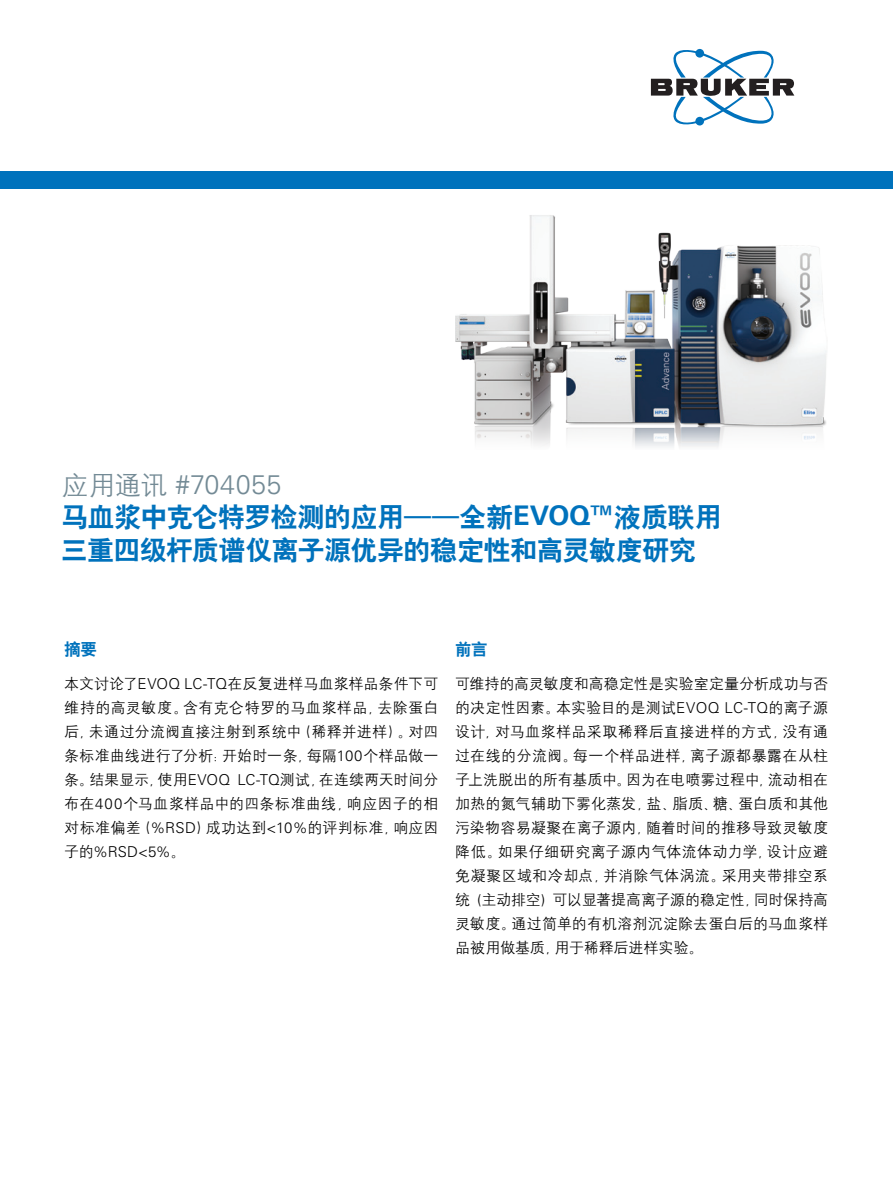
<style>
.page{position:relative;width:893px;height:1187px;background:#fff}
.page>*{position:absolute;margin:0;border:0;box-sizing:border-box;transform-origin:0 0}
.t1{font:27px/32.4px "H Yb 2 gj";letter-spacing:-.02em;color:#0072bc}
.t2{font:300 27px "Univers LT Std";letter-spacing:.015em;color:#738a95}
.application_body{font:16.5px "H Yb 2 gj";color:#0072bc}
.application_body-2{font:15px/24px "H Yg 2 gj";letter-spacing:.01em;color:#000;text-align:justify}
.s1{font-family:"H Yg 2 gj";font-weight:400}
.s2{font-family:"Univers LT Std";font-weight:700}
.s3{font-family:"Univers LT Std";font-weight:300}
</style>
<div class="page">
<div style="left:0;top:171px;width:893px;height:17px;background:#0072bc"></div>
<svg style="left:651px;top:49px;width:143px;height:76px"></svg>
<img style="left:455px;top:215px;width:372px;height:232px">
<p class="t2" style="left:62px;top:468px;width:221px"><span class="s1">应用通讯</span> #704055</p>
<p class="t1" style="left:61px;top:501px;width:662px">马血浆中克仑特罗检测的应用——全新<span class="s2">EVOQ™</span>液质联用三重四级杆质谱仪离子源优异的稳定性和高灵敏度研究</p>
<p class="application_body" style="left:64px;top:641px;width:34px">摘要</p>
<p class="application_body-2" style="left:64px;top:671px;width:376px">本文讨论了<span class="s3">EVOQ LC-TQ</span>在反复进样马血浆样品条件下可维持的高灵敏度。含有克仑特罗的马血浆样品，去除蛋白后，未通过分流阀直接注射到系统中（稀释并进样）。对四条标准曲线进行了分析：开始时一条，每隔<span class="s3">100</span>个样品做一条。结果显示，使用<span class="s3">EVOQ LC-TQ</span>测试，在连续两天时间分布在<span class="s3">400</span>个马血浆样品中的四条标准曲线，响应因子的相对标准偏差（<span class="s3">%RSD</span>）成功达到<span class="s3">&lt;10%</span>的评判标准，响应因子的<span class="s3">%RSD&lt;5%</span>。</p>
<p class="application_body" style="left:455px;top:641px;width:34px">前言</p>
<p class="application_body-2" style="left:455px;top:671px;width:375px">可维持的高灵敏度和高稳定性是实验室定量分析成功与否的决定性因素。本实验目的是测试<span class="s3">EVOQ LC-TQ</span>的离子源设计，对马血浆样品采取稀释后直接进样的方式，没有通过在线的分流阀。每一个样品进样，离子源都暴露在从柱子上洗脱出的所有基质中。因为在电喷雾过程中，流动相在加热的氮气辅助下雾化蒸发，盐、脂质、糖、蛋白质和其他污染物容易凝聚在离子源内，随着时间的推移导致灵敏度降低。如果仔细研究离子源内气体流体动力学，设计应避免凝聚区域和冷却点，并消除气体涡流。采用夹带排空系统 <span class="s3">(</span>主动排空<span class="s3">)</span> 可以显著提高离子源的稳定性，同时保持高灵敏度。通过简单的有机溶剂沉淀除去蛋白后的马血浆样品被用做基质，用于稀释后进样实验。</p>
</div>
